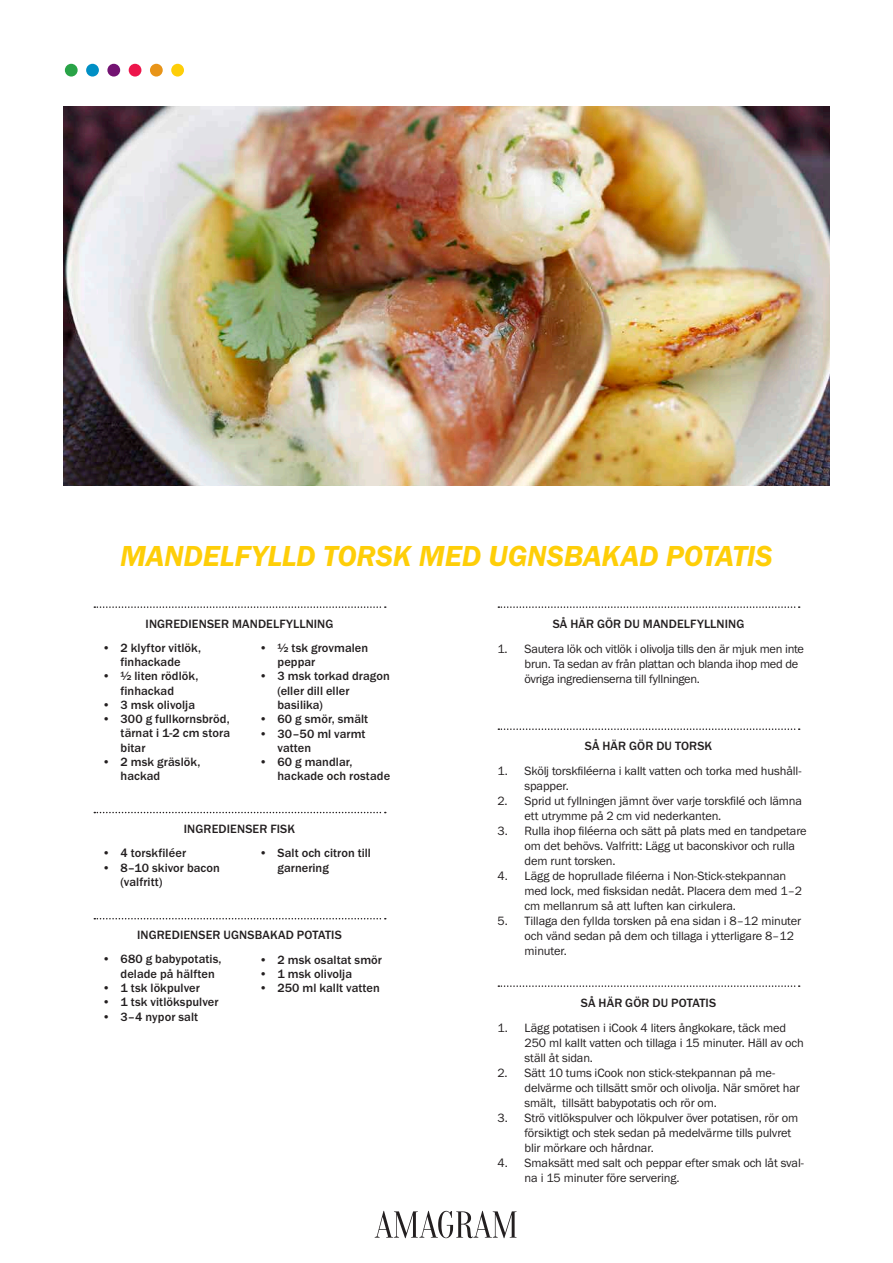
<style>
.page{position:relative;width:893px;height:1263px;background:#fff}
.page>*{position:absolute;margin:0;border:0;box-sizing:border-box;transform-origin:0 0}
.t1{font:30px "Franklin Gothic URW Dem Ita";letter-spacing:-.005em;color:#fece08}
.t2{font:12.45px/15px "Franklin Gothic URW Boo";letter-spacing:-.01em;color:#231f20}
.t3{font:500 12.45px/14.2px "Franklin Gothic URW";letter-spacing:.005em;color:#231f20}
.s1{font-family:"Franklin Gothic URW Boo";font-weight:400}
</style>
<div class="page">
<img style="left:64px;top:106px;width:765px;height:380px">
<svg style="left:498px;top:606px;width:302px;height:2px"></svg>
<svg style="left:498px;top:728px;width:302px;height:2px"></svg>
<svg style="left:498px;top:985px;width:302px;height:2px"></svg>
<svg style="left:94px;top:606px;width:292px;height:2px"></svg>
<svg style="left:94px;top:812px;width:292px;height:1px"></svg>
<svg style="left:94px;top:918px;width:292px;height:1px"></svg>
<div style="left:171px;top:64px;width:13px;height:13px;background:#fece08;border-radius:50%"></div>
<div style="left:150px;top:64px;width:13px;height:13px;background:#e89418;border-radius:50%"></div>
<div style="left:129px;top:64px;width:12px;height:13px;background:#ed164b;border-radius:50%"></div>
<div style="left:107px;top:64px;width:13px;height:13px;background:#731372;border-radius:50%"></div>
<div style="left:86px;top:64px;width:13px;height:13px;background:#008fc5;border-radius:50%"></div>
<div style="left:65px;top:64px;width:13px;height:13px;background:#29a347;border-radius:50%"></div>
<svg style="left:375px;top:1211px;width:142px;height:27px"></svg>
<h1 class="t1" style="left:120px;top:536px;width:654px">MANDELFYLLD TORSK MED UGNSBAKAD POTATIS</h1>
<p class="t3" style="left:146px;top:616px;width:189px">INGREDIENSER MANDELFYLLNING</p>
<p class="t3" style="left:102px;top:640px;width:101px;text-align:center"><span class="s1">•</span> 2 klyftor vitlök, finhackade</p>
<p class="t3" style="left:102px;top:669px;width:98px;text-align:center"><span class="s1">•</span> ½ liten rödlök, finhackad</p>
<p class="t3" style="left:102px;top:697px;width:95px"><span class="s1">•</span> 3 msk olivolja</p>
<p class="t3" style="left:121px;top:712px;width:111px;text-align:justify;text-indent:-19px"><span class="s1">•</span> 300 g fullkornsbröd, tärnat i 1-2 cm stora bitar</p>
<p class="t3" style="left:121px;top:754px;width:81px;text-indent:-19px"><span class="s1">•</span> 2 msk gräslök, hackad</p>
<p class="t3" style="left:277px;top:640px;width:92px;text-indent:-19px"><span class="s1">•</span> ½ tsk grovmalen peppar</p>
<p class="t3" style="left:277px;top:669px;width:114px;text-indent:-19px"><span class="s1">•</span> 3 msk torkad dragon (eller dill eller basilika)</p>
<p class="t3" style="left:259px;top:712px;width:111px"><span class="s1">•</span> 60 g smör, smält</p>
<p class="t3" style="left:277px;top:726px;width:90px;text-indent:-19px"><span class="s1">•</span> 30–50 ml varmt vatten</p>
<p class="t3" style="left:277px;top:754px;width:114px;text-indent:-19px"><span class="s1">•</span> 60 g mandlar, hackade och rostade</p>
<p class="t3" style="left:184px;top:822px;width:113px">INGREDIENSER FISK</p>
<p class="t3" style="left:102px;top:846px;width:86px"><span class="s1">•</span> 4 torskfiléer</p>
<p class="t3" style="left:121px;top:860px;width:101px;text-indent:-19px"><span class="s1">•</span> 8–10 skivor bacon (valfritt)</p>
<p class="t3" style="left:277px;top:846px;width:95px;text-indent:-19px"><span class="s1">•</span> Salt och citron till garnering</p>
<p class="t3" style="left:137px;top:928px;width:206px">INGREDIENSER UGNSBAKAD POTATIS</p>
<p class="t3" style="left:121px;top:952px;width:102px;text-indent:-19px"><span class="s1">•</span> 680 g babypotatis, delade på hälften</p>
<p class="t3" style="left:102px;top:980px;width:99px"><span class="s1">•</span> 1 tsk lökpulver</p>
<p class="t3" style="left:102px;top:995px;width:118px"><span class="s1">•</span> 1 tsk vitlökspulver</p>
<p class="t3" style="left:102px;top:1009px;width:98px"><span class="s1">•</span> 3–4 nypor salt</p>
<p class="t3" style="left:259px;top:952px;width:125px"><span class="s1">•</span> 2 msk osaltat smör</p>
<p class="t3" style="left:259px;top:966px;width:95px"><span class="s1">•</span> 1 msk olivolja</p>
<p class="t3" style="left:259px;top:980px;width:122px"><span class="s1">•</span> 250 ml kallt vatten</p>
<p class="t3" style="left:553px;top:616px;width:193px">SÅ HÄR GÖR DU MANDELFYLLNING</p>
<p class="t2" style="left:525px;top:641px;width:281px;text-indent:-27px">1. Sautera lök och vitlök i olivolja tills den är mjuk men inte brun. Ta sedan av från plattan och blanda ihop med de övriga ingredienserna till fyllningen.</p>
<p class="t3" style="left:585px;top:738px;width:129px">SÅ HÄR GÖR DU TORSK</p>
<p class="t2" style="left:525px;top:763px;width:278px;text-indent:-27px">1. Skölj torskfiléerna i kallt vatten och torka med hushåll&shy;spapper.</p>
<p class="t2" style="left:525px;top:793px;width:279px;text-indent:-27px">2. Sprid ut fyllningen jämnt över varje torskfilé och lämna ett utrymme på 2 cm vid nederkanten.</p>
<p class="t2" style="left:525px;top:823px;width:284px;text-indent:-27px">3. Rulla ihop filéerna och sätt på plats med en tandpetare om det behövs. Valfritt: Lägg ut baconskivor och rulla dem runt torsken.</p>
<p class="t2" style="left:525px;top:868px;width:279px;text-indent:-27px">4. Lägg de hoprullade filéerna i Non-Stick-stekpannan med lock, med fisksidan nedåt. Placera dem med 1–2 cm mellanrum så att luften kan cirkulera.</p>
<p class="t2" style="left:525px;top:913px;width:278px;text-indent:-27px">5. Tillaga den fyllda torsken på ena sidan i 8–12 minuter och vänd sedan på dem och tillaga i ytterligare 8–12 minuter.</p>
<p class="t3" style="left:581px;top:995px;width:137px">SÅ HÄR GÖR DU POTATIS</p>
<p class="t2" style="left:525px;top:1020px;width:281px;text-indent:-27px">1. Lägg potatisen i iCook 4 liters ångkokare, täck med<br>250 ml kallt vatten och tillaga i 15 minuter. Häll av och ställ åt sidan.</p>
<p class="t2" style="left:525px;top:1065px;width:277px;text-indent:-27px">2. Sätt 10 tums iCook non stick-stekpannan på me&shy;delvärme och tillsätt smör och olivolja. När smöret har smält, tillsätt babypotatis och rör om.</p>
<p class="t2" style="left:525px;top:1110px;width:275px;text-indent:-27px">3. Strö vitlökspulver och lökpulver över potatisen, rör om försiktigt och stek sedan på medelvärme tills pulvret blir mörkare och hårdnar.</p>
<p class="t2" style="left:525px;top:1155px;width:281px;text-indent:-27px">4. Smaksätt med salt och peppar efter smak och låt sval&shy;na i 15 minuter före servering.</p>
</div>
